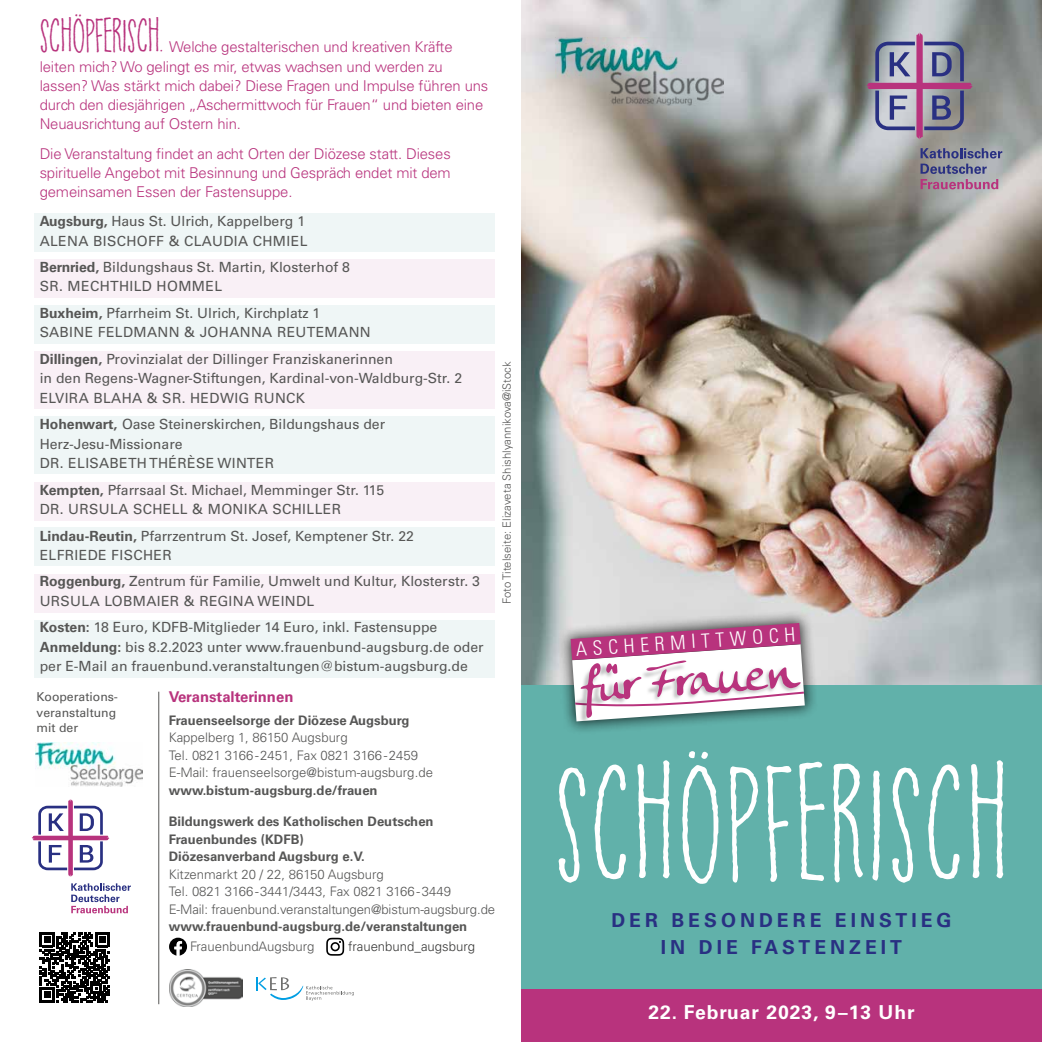
<style>
.page{position:relative;width:1042px;height:1042px;background:#fff}
.page>*{position:absolute;margin:0;border:0;box-sizing:border-box;transform-origin:0 0}
.t1{font:126px "Pompelmus Sweet DEMO";letter-spacing:.03em;color:#fff}
.t2{font:36.75px "Pompelmus Sweet DEMO";color:#b8337d}
.t3{font:300 condensed 19.78px "Univers LT Std";color:#fff}
.t4{font:700 19.25px/26.2px "Univers LT Std";letter-spacing:.21em;color:#293082;text-align:center}
.t5{font:700 19.25px "Univers LT Std";letter-spacing:.05em;color:#fff}
.t6{font:300 14.88px/19.2px "Univers LT Std";letter-spacing:-.01em;color:#b8337d}
.t7{font:700 14.88px "Univers LT Std";color:#b8337d}
.t8{font:14px/19.2px "Univers LT Std";color:#565655}
.t9{font:14px/19.2px "Univers LT Std";letter-spacing:.025em;color:#565655}
.t10{font:300 13.12px/17.5px "Univers LT Std";color:#565655}
.t11{font:700 13.12px/17.5px "Univers LT Std";color:#565655}
.t12{font:300 13.12px "Univers LT Std";color:#3a3a39}
.t13{font:12.25px/15.8px "Univers LT Std";color:#565655;text-align:justify}
.t14{font:300 11.38px "Univers LT Std";color:#565655}
.s1{font-weight:700}
</style>
<div class="page">
<div style="left:521px;top:672px;width:521px;height:370px;background:#61b1aa"></div>
<img style="left:521px;top:0;width:521px;height:684px">
<div style="left:35px;top:214px;width:460px;height:38px;background:#eff6f6"></div>
<div style="left:35px;top:260px;width:460px;height:38px;background:#f9f0f6"></div>
<div style="left:35px;top:305px;width:460px;height:39px;background:#eff6f6"></div>
<div style="left:35px;top:351px;width:460px;height:58px;background:#f9f0f6"></div>
<div style="left:35px;top:417px;width:460px;height:57px;background:#eff6f6"></div>
<div style="left:35px;top:482px;width:460px;height:38px;background:#f9f0f6"></div>
<div style="left:35px;top:528px;width:460px;height:38px;background:#eff6f6"></div>
<div style="left:35px;top:574px;width:460px;height:38px;background:#f9f0f6"></div>
<div style="left:35px;top:620px;width:460px;height:57px;background:#eff6f6"></div>
<hr style="left:158px;top:692px;width:1px;height:312px;background:#565655">
<svg style="left:326px;top:938px;width:18px;height:17px"></svg>
<svg style="left:169px;top:937px;width:18px;height:18px"></svg>
<svg style="left:40px;top:932px;width:70px;height:70px"></svg>
<div style="left:521px;top:990px;width:521px;height:52px;background:#b8337d"></div>
<svg style="left:31px;top:799px;width:79px;height:78px"></svg>
<svg style="left:71px;top:883px;width:60px;height:30px"></svg>
<svg style="left:256px;top:977px;width:98px;height:24px"></svg>
<img style="left:169px;top:969px;width:73px;height:37px">
<img style="left:35px;top:742px;width:108px;height:44px">
<div style="left:558px;top:610px;width:260px;height:124px;background:#000;opacity:.75"></div>
<svg style="left:570px;top:623px;width:235px;height:98px"></svg>
<svg style="left:866px;top:32px;width:107px;height:108px;background:#948aa0"></svg>
<svg style="left:920px;top:148px;width:82px;height:10px"></svg>
<svg style="left:920px;top:164px;width:78px;height:25px;background:#96839b"></svg>
<img style="left:556px;top:37px;width:167px;height:69px">
<h2 class="t2" style="left:40px;top:10px;width:125px">SCHÖPFERISCH.</h2>
<p class="t6" style="left:40px;top:37px;width:450px;text-indent:129px">Welche gestalterischen und kreativen Kräfte leiten mich? Wo gelingt es mir, etwas wachsen und werden zu lassen? Was stärkt mich dabei? Diese Fragen und Impulse führen uns durch den diesjährigen „Aschermittwoch für Frauen“ und bieten eine Neuausrichtung auf Ostern hin.</p>
<p class="t6" style="left:40px;top:144px;width:413px;text-align:justify">Die Veranstaltung findet an acht Orten der Diözese statt. Dieses spirituelle Angebot mit Besinnung und Gespräch endet mit dem gemeinsamen Essen der Fastensuppe.</p>
<p class="t9" style="left:40px;top:212px;width:269px"><span class="s1">Augsburg,</span> Haus St. Ulrich, Kappelberg 1<br>ALENA BISCHOFF &amp; CLAUDIA CHMIEL</p>
<p class="t8" style="left:40px;top:258px;width:312px"><span class="s1">Bernried,</span> Bildungshaus St. Martin, Klosterhof 8<br>SR. MECHTHILD HOMMEL</p>
<p class="t8" style="left:40px;top:304px;width:333px"><span class="s1">Buxheim,</span> Pfarrheim St. Ulrich, Kirchplatz 1<br>SABINE FELDMANN &amp; JOHANNA REUTEMANN</p>
<p class="t8" style="left:40px;top:350px;width:424px"><span class="s1">Dillingen,</span> Provinzialat der Dillinger Franziskanerinnen<br>in den Regens-Wagner-Stiftungen, Kardinal-von-Waldburg-Str. 2<br>ELVIRA BLAHA &amp; SR. HEDWIG RUNCK</p>
<p class="t8" style="left:40px;top:415px;width:347px"><span class="s1">Hohenwart,</span> Oase Steinerskirchen, Bildungshaus der<br>Herz-Jesu-Missionare<br>DR. ELISABETH THÉRÈSE WINTER</p>
<p class="t8" style="left:40px;top:480px;width:346px"><span class="s1">Kempten,</span> Pfarrsaal St. Michael, Memminger Str. 115<br>DR. URSULA SCHELL &amp; MONIKA SCHILLER</p>
<p class="t8" style="left:40px;top:526px;width:376px"><span class="s1">Lindau-Reutin,</span> Pfarrzentrum St. Josef, Kemptener Str. 22<br>ELFRIEDE FISCHER</p>
<p class="t8" style="left:40px;top:572px;width:442px"><span class="s1">Roggenburg,</span> Zentrum für Familie, Umwelt und Kultur, Klosterstr. 3<br>URSULA LOBMAIER &amp; REGINA WEINDL</p>
<p class="t8" style="left:40px;top:618px;width:445px"><span class="s1">Kosten:</span> 18 Euro, KDFB-Mitglieder 14 Euro, inkl. Fastensuppe<br><span class="s1">Anmeldung:</span> bis 8.2.2023 unter www.frauenbund-augsburg.de oder per E-Mail an frauenbund.veranstaltungen@bistum-augsburg.de</p>
<p class="t7" style="left:169px;top:688px;width:126px">Veranstalterinnen</p>
<p class="t11" style="left:169px;top:711px;width:242px">Frauenseelsorge der Diözese Augsburg</p>
<p class="t10" style="left:169px;top:729px;width:266px">Kappelberg 1, 86150 Augsburg<br>Tel. 0821 3166-2451, Fax 0821 3166-2459<br>E-Mail: frauenseelsorge@bistum-augsburg.de</p>
<p class="t11" style="left:169px;top:781px;width:210px">www.bistum-augsburg.de/frauen</p>
<p class="t11" style="left:169px;top:813px;width:266px">Bildungswerk des Katholischen Deutschen<br>Frauenbundes (KDFB)<br>Diözesanverband Augsburg e.V.</p>
<p class="t10" style="left:169px;top:865px;width:328px">Kitzenmarkt 20 / 22, 86150 Augsburg<br>Tel. 0821 3166-3441/3443, Fax 0821 3166-3449<br>E-Mail: frauenbund.veranstaltungen@bistum-augsburg.de</p>
<p class="t11" style="left:169px;top:918px;width:300px">www.frauenbund-augsburg.de/veranstaltungen</p>
<p class="t10" style="left:190px;top:937px;width:126px">FrauenbundAugsburg</p>
<p class="t12" style="left:348px;top:938px;width:128px">frauenbund_augsburg</p>
<p class="t14" style="left:500px;top:604px;width:244px;rotate:-90deg">Foto Titelseite: Elizaveta Shishlyannikova@iStock</p>
<p class="t13" style="left:37px;top:689px;width:82px">Kooperations&shy;veranstaltung mit der</p>
<h3 class="t3" style="left:575px;top:637px;width:221px;rotate:-4deg">ASCHERMITTWOCH</h3>
<h1 class="t1" style="left:555px;top:735px;width:455px">SCHÖPFERISCH</h1>
<h3 class="t4" style="left:611px;top:907px;width:342px">DER BESONDERE EINSTIEG<br>IN DIE FASTENZEIT</h3>
<h3 class="t5" style="left:648px;top:1000px;width:268px">22. Februar 2023, 9–13 Uhr</h3>
</div>
